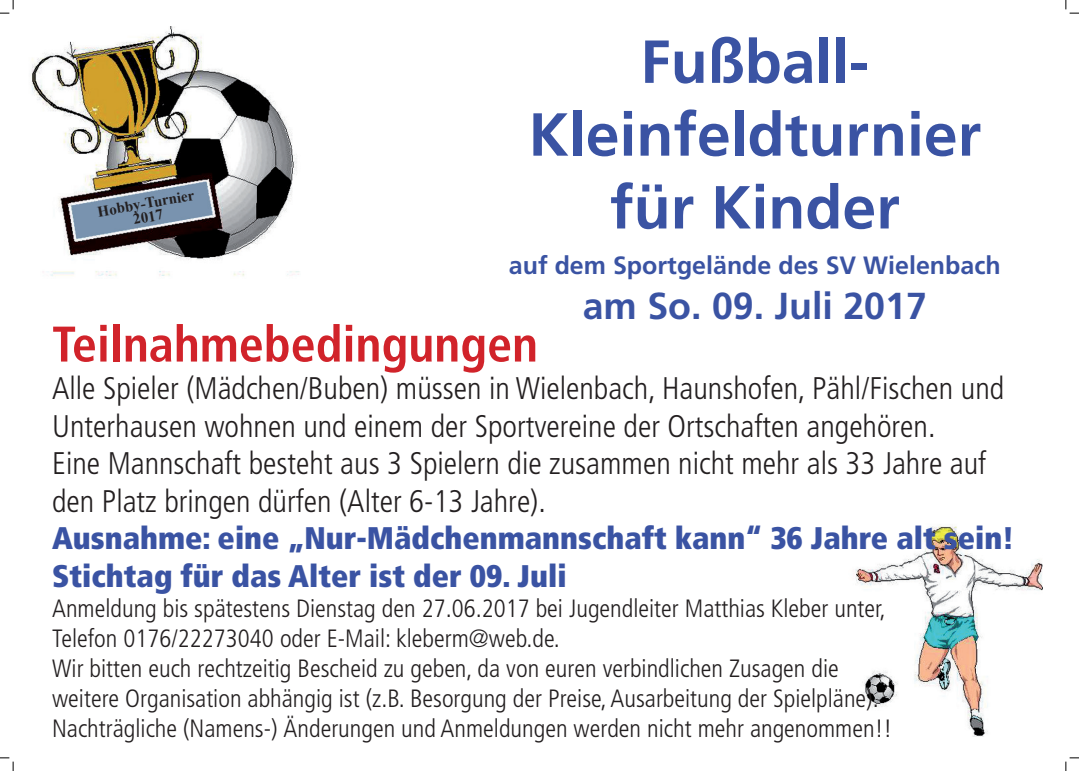
<style>
.page{position:relative;width:1079px;height:771px;background:#fff}
.page>*{position:absolute;margin:0;border:0;box-sizing:border-box;transform-origin:0 0}
.t1{font:700 60.62px/72.8px "Frutiger";color:#3a53a3;text-align:center}
.t2{font:700 condensed 50px "Frutiger";color:#d1232a}
.t3{font:700 37.5px "Frutiger";color:#3a53a3}
.t4{font:300 condensed 31.25px/37.5px "Frutiger";color:#231f20}
.t5{font:900 condensed 31.25px/37.5px "Frutiger";color:#3a53a3}
.t6{font:300 condensed 25px/30px "Frutiger";color:#231f20}
.t7{font:700 25px "Frutiger";color:#3a53a3}
.t8{font:700 15px/13.8px "Times New Roman";color:#231f20;text-align:center}
</style>
<div class="page">
<img style="left:31px;top:27px;width:1011px;height:709px">
<div style="left:480px;top:36px;width:549px;height:322px;background:#fff"></div>
<svg style="left:0;top:0;width:14px;height:14px"></svg>
<svg style="left:0;top:757px;width:14px;height:13px"></svg>
<svg style="left:1065px;top:0;width:14px;height:14px"></svg>
<svg style="left:1065px;top:757px;width:14px;height:13px"></svg>
<h1 class="t1" style="left:528px;top:25px;width:454px">Fußball-<br>Kleinfeldturnier für Kinder</h1>
<p class="t7" style="left:509px;top:250px;width:493px">auf dem Sportgelände des SV Wielenbach</p>
<h3 class="t3" style="left:583px;top:283px;width:345px">am So. 09. Juli 2017</h3>
<h2 class="t2" style="left:52px;top:314px;width:487px">Teilnahmebedingungen</h2>
<p class="t4" style="left:52px;top:370px;width:953px">Alle Spieler (Mädchen/Buben) müssen in Wielenbach, Haunshofen, Pähl/Fischen und Unterhausen wohnen und einem der Sportvereine der Ortschaften angehören.<br>Eine Mannschaft besteht aus 3 Spielern die zusammen nicht mehr als 33 Jahre auf den Platz bringen dürfen (Alter 6-13 Jahre).</p>
<p class="t5" style="left:52px;top:519px;width:963px">Ausnahme: eine „Nur-Mädchenmannschaft kann“ 36 Jahre alt sein!<br>Stichtag für das Alter ist der 09. Juli</p>
<p class="t6" style="left:52px;top:593px;width:841px">Anmeldung bis spätestens Dienstag den 27.06.2017 bei Jugendleiter Matthias Kleber unter, Telefon 0176/22273040 oder E-Mail: kleberm@web.de.<br>Wir bitten euch rechtzeitig Bescheid zu geben, da von euren verbindlichen Zusagen die weitere Organisation abhängig ist (z.B. Besorgung der Preise, Ausarbeitung der Spielpläne).<br>Nachträgliche (Namens-) Änderungen und Anmeldungen werden nicht mehr angenommen!!</p>
<p class="t8" style="left:96px;top:204px;width:99px;rotate:-10deg">Hobby-Turnier<br>2017</p>
</div>
